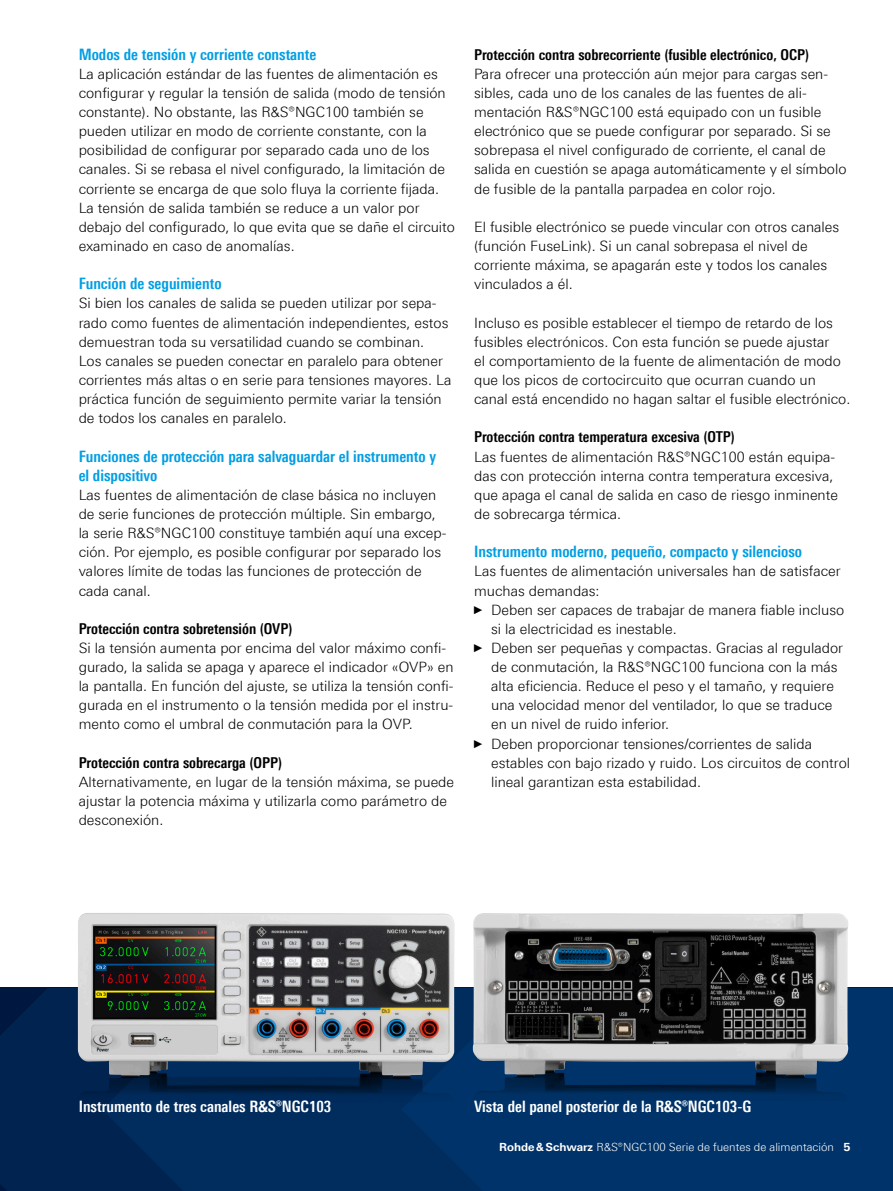
<style>
.page{position:relative;width:893px;height:1191px;background:#fff}
.page>*{position:absolute;margin:0;border:0;box-sizing:border-box;transform-origin:0 0}
.Absatzfett_cyan{font:700 condensed 15.75px/19.2px "Linotype Universfor RS";color:#009ee3}
.Grafik_Tabelle_Überschrift{font:700 condensed 15.75px "Linotype Universfor RS";color:#fff}
.Absatzfett_schwarz{font:700 condensed 15px "Linotype Universfor RS";color:#000}
.Haupttext_ohne_Abstand{font:300 14.25px/19.2px "Linotype Universfor RS";color:#000}
.Haupttext{font:300 14.25px/19.2px "Linotype Universfor RS";color:#000}
.t1{font:300 11.25px "Linotype Universfor RS";color:#fff}
.s1{font-family:"Arial Narrow";font-weight:400;font-size:11.4px}
.s2{font-weight:700}
</style>
<div class="page">
<svg style="left:0;top:988px;width:78px;height:203px;background:#00224d"></svg>
<svg style="left:454px;top:988px;width:439px;height:203px;background:#003267"></svg>
<img style="left:472px;top:1069px;width:376px;height:122px">
<img style="left:473px;top:913px;width:375px;height:163px">
<img style="left:77px;top:1066px;width:377px;height:125px">
<img style="left:78px;top:913px;width:376px;height:163px">
<p class="Absatzfett_cyan" style="left:79px;top:44px;width:239px">Modos de tensión y corriente constante</p>
<p class="Haupttext_ohne_Abstand" style="left:79px;top:64px;width:378px">La aplicación estándar de las fuentes de alimentación es configurar y regular la tensión de salida (modo de tensión constante). No obstante, las R&amp;S®NGC100 también se pueden utilizar en modo de corriente constante, con la posibilidad de configurar por separado cada uno de los canales. Si se rebasa el nivel configurado, la limitación de corriente se encarga de que solo fluya la corriente fijada.<br>La tensión de salida también se reduce a un valor por debajo del configurado, lo que evita que se dañe el circuito examinado en caso de anomalías.</p>
<p class="Absatzfett_cyan" style="left:79px;top:274px;width:145px">Función de seguimiento</p>
<p class="Haupttext_ohne_Abstand" style="left:79px;top:293px;width:374px">Si bien los canales de salida se pueden utilizar por sepa&shy;rado como fuentes de alimentación independientes, estos demuestran toda su versatilidad cuando se combinan.<br>Los canales se pueden conectar en paralelo para obtener corrientes más altas o en serie para tensiones mayores. La práctica función de seguimiento permite variar la tensión de todos los canales en paralelo.</p>
<p class="Absatzfett_cyan" style="left:79px;top:446px;width:359px">Funciones de protección para salvaguardar el instrumento y el dispositivo</p>
<p class="Haupttext_ohne_Abstand" style="left:79px;top:485px;width:369px">Las fuentes de alimentación de clase básica no incluyen de serie funciones de protección múltiple. Sin embargo, la serie R&amp;S®NGC100 constituye también aquí una excep&shy;ción. Por ejemplo, es posible configurar por separado los valores límite de todas las funciones de protección de cada canal.</p>
<p class="Absatzfett_schwarz" style="left:79px;top:619px;width:215px">Protección contra sobretensión (OVP)</p>
<p class="Haupttext_ohne_Abstand" style="left:79px;top:638px;width:376px">Si la tensión aumenta por encima del valor máximo confi&shy;gurado, la salida se apaga y aparece el indicador «OVP» en la pantalla. En función del ajuste, se utiliza la tensión confi&shy;gurada en el instrumento o la tensión medida por el instru&shy;mento como el umbral de conmutación para la OVP.</p>
<p class="Absatzfett_schwarz" style="left:79px;top:753px;width:205px">Protección contra sobrecarga (OPP)</p>
<p class="Haupttext_ohne_Abstand" style="left:79px;top:772px;width:377px">Alternativamente, en lugar de la tensión máxima, se puede ajustar la potencia máxima y utilizarla como parámetro de desconexión.</p>
<p class="Absatzfett_schwarz" style="left:474px;top:45px;width:336px">Protección contra sobrecorriente (fusible electrónico, OCP)</p>
<p class="Haupttext_ohne_Abstand" style="left:474px;top:64px;width:374px">Para ofrecer una protección aún mejor para cargas sen&shy;sibles, cada uno de los canales de las fuentes de ali&shy;mentación R&amp;S®NGC100 está equipado con un fusible electrónico que se puede configurar por separado. Si se sobrepasa el nivel configurado de corriente, el canal de salida en cuestión se apaga automáticamente y el símbolo de fusible de la pantalla parpadea en color rojo.</p>
<p class="Haupttext" style="left:474px;top:217px;width:367px">El fusible electrónico se puede vincular con otros canales (función FuseLink). Si un canal sobrepasa el nivel de corriente máxima, se apagarán este y todos los canales vinculados a él.</p>
<p class="Haupttext" style="left:474px;top:313px;width:378px">Incluso es posible establecer el tiempo de retardo de los fusibles electrónicos. Con esta función se puede ajustar<br>el comportamiento de la fuente de alimentación de modo que los picos de cortocircuito que ocurran cuando un canal está encendido no hagan saltar el fusible electrónico.</p>
<p class="Absatzfett_schwarz" style="left:474px;top:428px;width:262px">Protección contra temperatura excesiva (OTP)</p>
<p class="Haupttext_ohne_Abstand" style="left:474px;top:447px;width:365px">Las fuentes de alimentación R&amp;S®NGC100 están equipa&shy;das con protección interna contra temperatura excesiva, que apaga el canal de salida en caso de riesgo inminente de sobrecarga térmica.</p>
<p class="Absatzfett_cyan" style="left:474px;top:542px;width:329px">Instrumento moderno, pequeño, compacto y silencioso</p>
<p class="Haupttext_ohne_Abstand" style="left:474px;top:561px;width:368px">Las fuentes de alimentación universales han de satisfacer muchas demandas:</p>
<p class="Haupttext_ohne_Abstand" style="left:491px;top:600px;width:355px;text-indent:-17px"><span class="s1">►</span> Deben ser capaces de trabajar de manera fiable incluso si la electricidad es inestable.</p>
<p class="Haupttext_ohne_Abstand" style="left:491px;top:638px;width:353px;text-indent:-17px"><span class="s1">►</span> Deben ser pequeñas y compactas. Gracias al regulador de conmutación, la R&amp;S®NGC100 funciona con la más alta eficiencia. Reduce el peso y el tamaño, y requiere una velocidad menor del ventilador, lo que se traduce en un nivel de ruido inferior.</p>
<p class="Haupttext_ohne_Abstand" style="left:491px;top:734px;width:361px;text-indent:-17px"><span class="s1">►</span> Deben proporcionar tensiones/corrientes de salida estables con bajo rizado y ruido. Los circuitos de control lineal garantizan esta estabilidad.</p>
<p class="Grafik_Tabelle_Überschrift" style="left:79px;top:1097px;width:254px">Instrumento de tres canales R&amp;S®NGC103</p>
<p class="Grafik_Tabelle_Überschrift" style="left:474px;top:1097px;width:279px">Vista del panel posterior de la R&amp;S®NGC103-G</p>
<p class="t1" style="left:499px;top:1140px;width:353px"><span class="s2">Rohde&amp;Schwarz</span> R&amp;S®NGC100 Serie de fuentes de alimentación <span class="s2">5</span></p>
</div>
